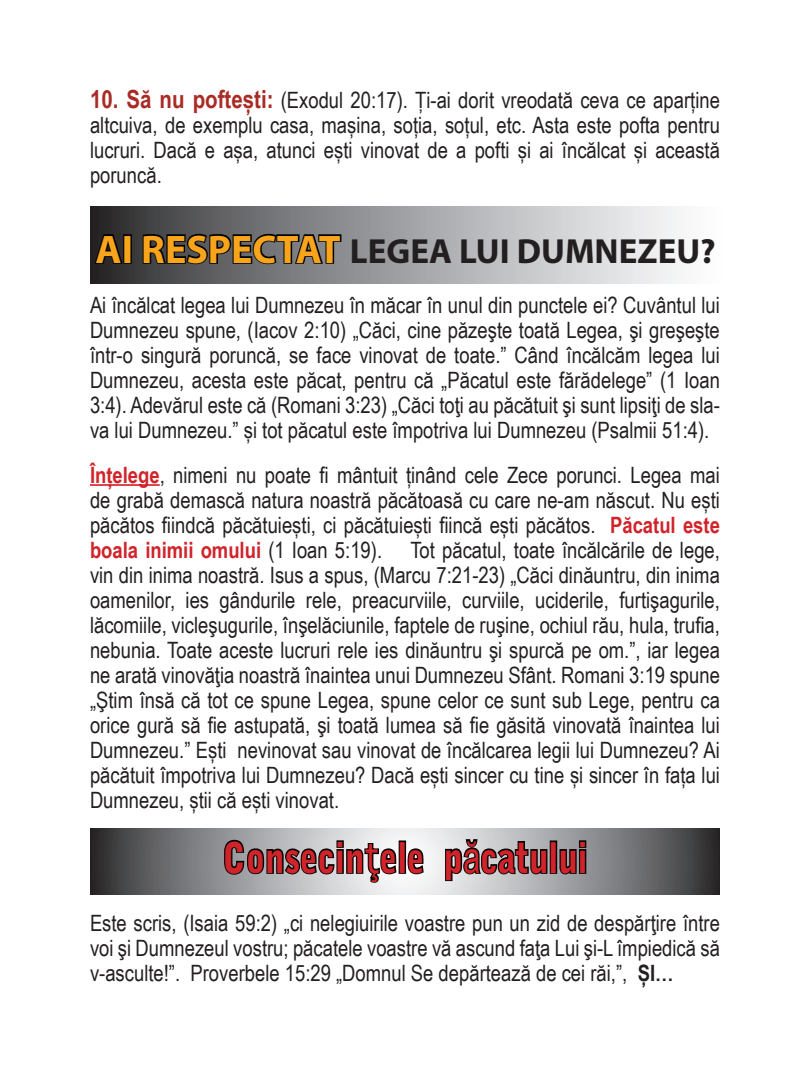
<style>
.page{position:relative;width:810px;height:1080px;background:#fff}
.page>*{position:absolute;margin:0;border:0;box-sizing:border-box;transform-origin:0 0}
.t1{font:900 42px "Bell Gothic Std";color:#d1232a;scale:.83 1}
.t2{font:700 35px "Myriad Pro";color:#231f20}
.t3{font:22.5px/25px "Arial Narrow";color:#231f20;text-align:justify}
.s1{font-weight:700;font-size:25px;color:#aa2b25}
.s2{font-size:40px;color:#f9a51b}
.s3{font-weight:700;color:#d1232a}
.s4{font-family:"Geneva";font-weight:400}
.s5{font-family:"Arial Narrow";font-weight:400;font-size:45px}
.s6{font-weight:700}
</style>
<div class="page">
<hr style="left:90px;top:484px;width:70px;height:2px;background:#d1232a">
<div style="left:90px;top:206px;width:631px;height:77px;background:linear-gradient(to right,#323235,#fff)"></div>
<svg style="left:93px;top:219px;width:31px;height:46px"></svg>
<div style="left:123px;top:234px;width:9px;height:30px;border:2px solid #000"></div>
<svg style="left:141px;top:219px;width:202px;height:46px;background:#494a4c"></svg>
<svg style="left:90px;top:829px;width:630px;height:66px;background:#848587"></svg>
<svg style="left:223px;top:838px;width:113px;height:39px;background:#77787a"></svg>
<div style="left:336px;top:849px;width:8px;height:25px;border:2px solid #000"></div>
<div style="left:336px;top:840px;width:8px;height:8px;border:2px solid #000"></div>
<svg style="left:345px;top:842px;width:53px;height:42px"></svg>
<div style="left:399px;top:841px;width:7px;height:33px;border:2px solid #000"></div>
<svg style="left:405px;top:847px;width:20px;height:29px"></svg>
<svg style="left:444px;top:838px;width:105px;height:57px;background:#929294"></svg>
<div style="left:550px;top:841px;width:7px;height:33px;border:2px solid #000"></div>
<svg style="left:558px;top:848px;width:20px;height:28px"></svg>
<div style="left:579px;top:849px;width:7px;height:25px;border:2px solid #000"></div>
<div style="left:579px;top:840px;width:7px;height:8px;border:2px solid #000"></div>
<p class="t3" style="left:90px;top:87px;width:631px"><span class="s1">10. Să nu poftești:</span> (Exodul 20:17). Ți-ai dorit vreodată ceva ce aparține altcuiva, de exemplu casa, mașina, soția, soțul, etc. Asta este pofta pentru lucruri. Dacă e așa, atunci ești vinovat de a pofti și ai încălcat și această poruncă.</p>
<h2 class="t2" style="left:96px;top:228px;width:622px"><span class="s2">AI RESPECTAT</span> LEGEA LUI DUMNEZEU?</h2>
<p class="t3" style="left:90px;top:291px;width:632px">Ai încălcat legea lui Dumnezeu în măcar în unul din punctele ei? Cuvântul lui Dumnezeu spune, (Iacov 2:10) „Căci, cine păzeşte toată Legea, şi greşeşte într-o singură poruncă, se face vinovat de toate.” Când încălcăm legea lui Dumnezeu, acesta este păcat, pentru că „Păcatul este fărădelege” (1 Ioan 3:4). Adevărul este că (Romani 3:23) „Căci toţi au păcătuit şi sunt lipsiţi de sla&shy;va lui Dumnezeu.” și tot păcatul este împotriva lui Dumnezeu (Psalmii 51:4).</p>
<p class="t3" style="left:90px;top:461px;width:632px"><span class="s3">Înțelege</span>, nimeni nu poate fi mântuit ținând cele Zece porunci. Legea mai de grabă demască natura noastră păcătoasă cu care ne-am născut. Nu ești păcătos fiindcă păcătuiești, ci păcătuiești fiincă ești păcătos. <span class="s3">Păcatul este boala inimii omului</span> (1 Ioan 5:19).</p>
<p class="t3" style="left:90px;top:536px;width:632px;text-indent:320px">Tot păcatul, toate încălcările de lege, vin din inima noastră. Isus a spus, (Marcu 7:21-23) „Căci dinăuntru, din inima oamenilor, ies gândurile rele, preacurviile, curviile, uciderile, furtişagurile, lăcomiile, vicleşugurile, înşelăciunile, faptele de ruşine, ochiul rău, hula, trufia, nebunia. Toate aceste lucruri rele ies dinăuntru şi spurcă pe om.”, iar legea ne arată vinovăţia noastră înaintea unui Dumnezeu Sfânt. Romani 3:19 spune „Ştim însă că tot ce spune Legea, spune celor ce sunt sub Lege, pentru ca orice gură să fie astupată, şi toată lumea să fie găsită vinovată înaintea lui Dumnezeu.” Ești nevinovat sau vinovat de încălcarea legii lui Dumnezeu? Ai păcătuit împotriva lui Dumnezeu? Dacă ești sincer cu tine și sincer în fața lui Dumnezeu, știi că ești vinovat.</p>
<h1 class="t1" style="left:222px;top:833px;width:441px">Consecin<span class="s4">ţ</span>ele p<span class="s5">ă</span>catului</h1>
<p class="t3" style="left:90px;top:910px;width:631px">Este scris, (Isaia 59:2) „ci nelegiuirile voastre pun un zid de despărţire între voi şi Dumnezeul vostru; păcatele voastre vă ascund faţa Lui şi-L împiedică să v-asculte!”. Proverbele 15:29 „Domnul Se depărtează de cei răi,”, <span class="s6">ȘI…</span></p>
</div>
